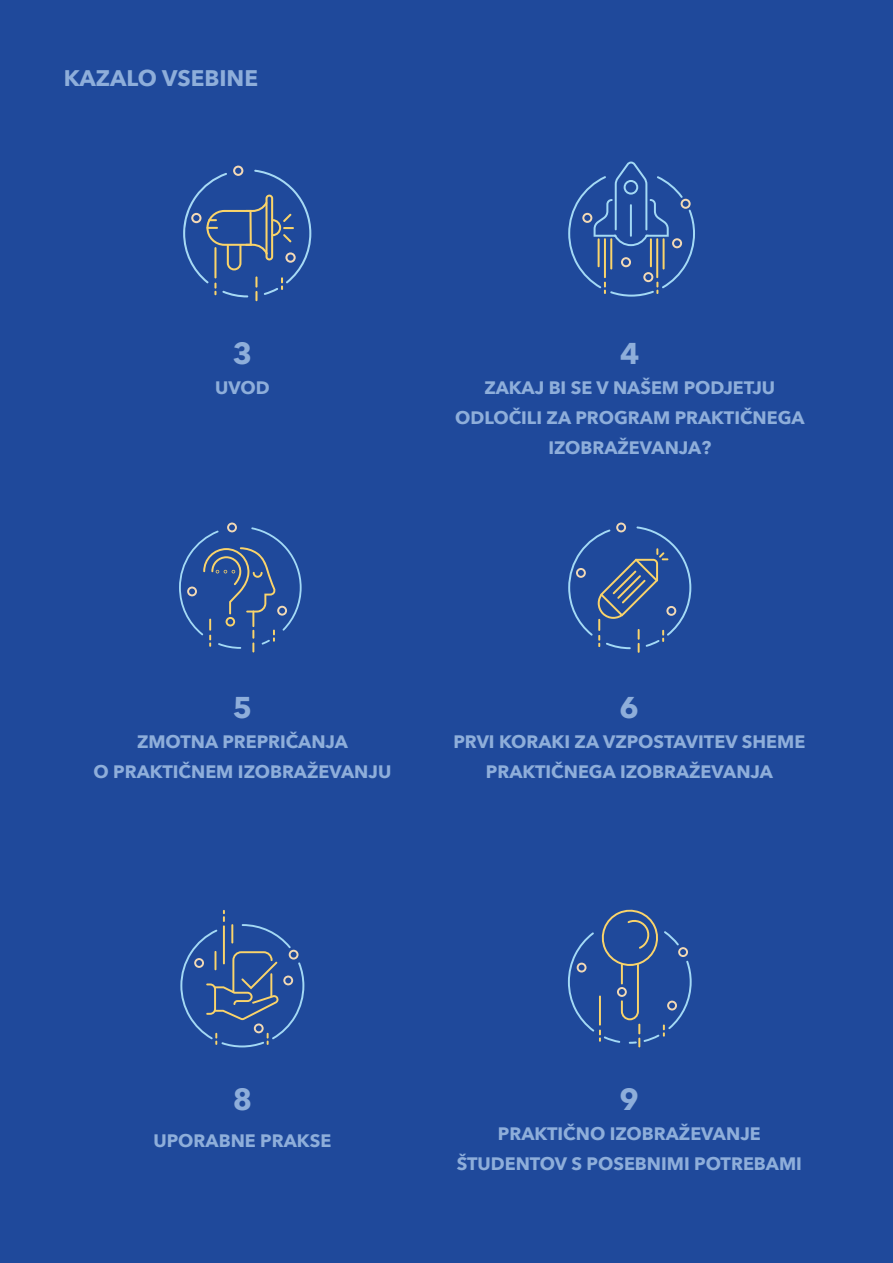
<style>
.page{position:relative;width:893px;height:1263px;background:#1f499b}
.page>*{position:absolute;margin:0;border:0;box-sizing:border-box;transform-origin:0 0}
.t1{font:700 30px "Avenir Next";color:#8eaeda}
.Naslov{font:700 22.5px "Avenir Next";color:#8eaeda}
.t2{font:700 18px/30px "Avenir Next";color:#8eaeda;text-align:center}
</style>
<div class="page">
<svg style="left:568px;top:909px;width:124px;height:138px"></svg>
<svg style="left:183px;top:166px;width:128px;height:135px"></svg>
<svg style="left:568px;top:522px;width:123px;height:131px"></svg>
<svg style="left:179px;top:522px;width:123px;height:130px"></svg>
<svg style="left:568px;top:162px;width:127px;height:135px"></svg>
<svg style="left:180px;top:910px;width:124px;height:137px"></svg>
<p class="Naslov" style="left:64px;top:59px;width:196px">KAZALO VSEBINE</p>
<p class="t1" style="left:233px;top:327px;width:21px">3</p>
<p class="t2" style="left:215px;top:372px;width:56px">UVOD</p>
<p class="t1" style="left:620px;top:327px;width:21px">4</p>
<p class="t2" style="left:455px;top:372px;width:351px">ZAKAJ BI SE V NAŠEM PODJETJU<br>ODLOČILI ZA PROGRAM PRAKTIČNEGA<br>IZOBRAŽEVANJA?</p>
<p class="t1" style="left:233px;top:681px;width:21px">5</p>
<p class="t2" style="left:93px;top:726px;width:299px">ZMOTNA PREPRIČANJA<br>O PRAKTIČNEM IZOBRAŽEVANJU</p>
<p class="t1" style="left:620px;top:681px;width:21px">6</p>
<p class="t2" style="left:453px;top:726px;width:353px">PRVI KORAKI ZA VZPOSTAVITEV SHEME<br>PRAKTIČNEGA IZOBRAŽEVANJA</p>
<p class="t1" style="left:233px;top:1073px;width:21px">8</p>
<p class="t2" style="left:153px;top:1126px;width:179px">UPORABNE PRAKSE</p>
<p class="t1" style="left:620px;top:1073px;width:21px">9</p>
<p class="t2" style="left:457px;top:1118px;width:347px">PRAKTIČNO IZOBRAŽEVANJE<br>ŠTUDENTOV S POSEBNIMI POTREBAMI</p>
</div>
